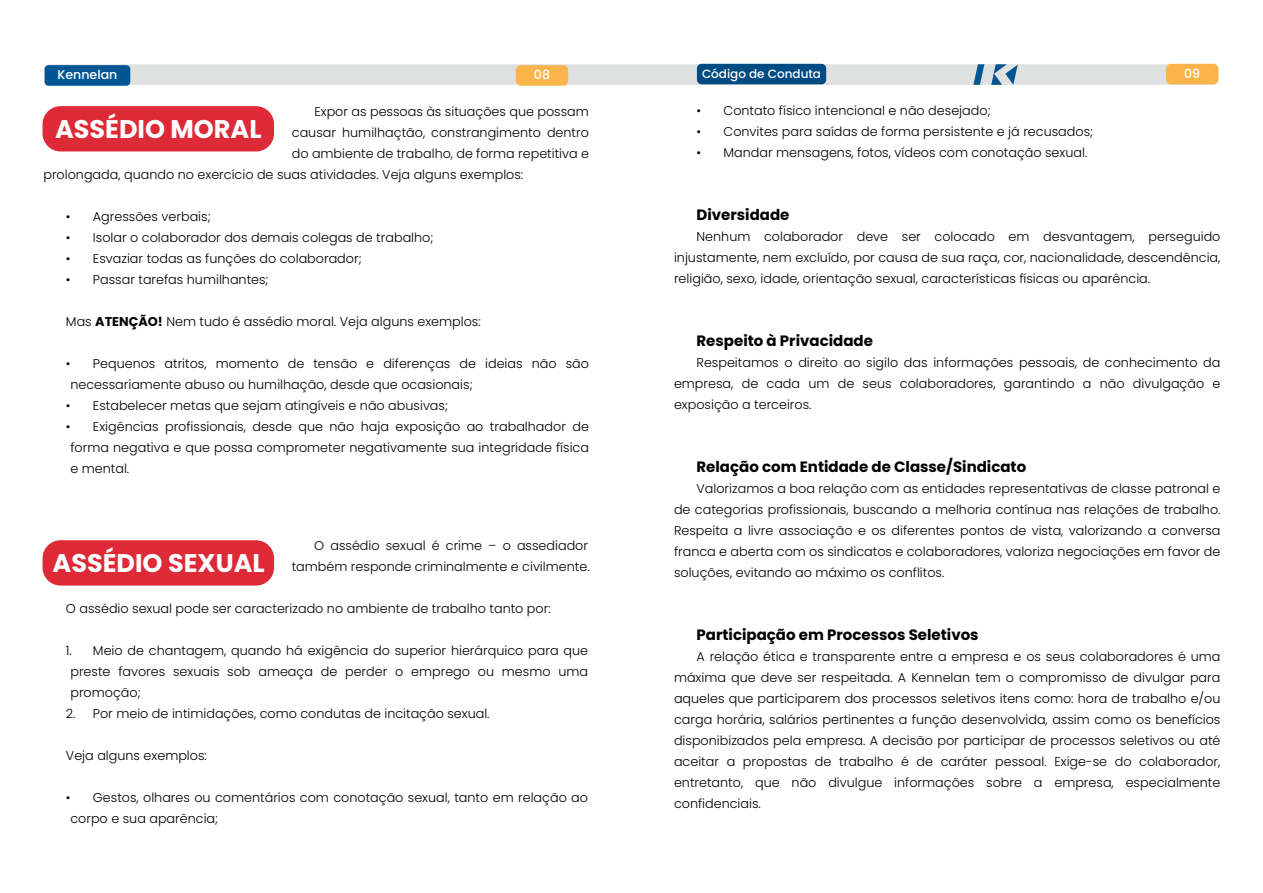
<style>
.page{position:relative;width:1263px;height:893px;background:#fff}
.page>*{position:absolute;margin:0;border:0;box-sizing:border-box;transform-origin:0 0}
.t1{font:700 25.5px "Poppins";color:#fff}
.t2{font:700 15px "Poppins";color:#000001}
.t3{font:300 12.75px/21px "Poppins";color:#000001;text-align:justify}
.t4{font:500 12.6px "Poppins";color:#fff}
.t5{font:500 12px "Poppins";color:#fff}
.s1{font-weight:700}
</style>
<div class="page">
<div style="left:43px;top:106px;width:231px;height:45px;background:#dd2a36;border-radius:18px"></div>
<div style="left:43px;top:540px;width:231px;height:46px;background:#dd2a36;border-radius:18px"></div>
<div style="left:45px;top:64px;width:1173px;height:21px;background:#dfe1e1;border-radius:5px"></div>
<div style="left:516px;top:65px;width:52px;height:21px;background:#fbb44a;border-radius:5px"></div>
<div style="left:1166px;top:64px;width:52px;height:20px;background:#fbb44a;border-radius:5px"></div>
<div style="left:45px;top:65px;width:85px;height:21px;background:#015593;border-radius:4px"></div>
<svg style="left:991px;top:64px;width:27px;height:21px"></svg>
<svg style="left:973px;top:64px;width:11px;height:21px"></svg>
<div style="left:697px;top:64px;width:129px;height:20px;background:#004b81;border-radius:5px"></div>
<p class="t4" style="left:57px;top:68px;width:61px">Kennelan</p>
<p class="t4" style="left:534px;top:68px;width:18px">08</p>
<p class="t5" style="left:702px;top:67px;width:121px">Código de Conduta</p>
<p class="t4" style="left:1184px;top:66px;width:18px">09</p>
<p class="t3" style="left:696px;top:100px;width:296px">• Contato físico intencional e não desejado;</p>
<p class="t3" style="left:696px;top:121px;width:398px">• Convites para saídas de forma persistente e já recusados;</p>
<p class="t3" style="left:696px;top:142px;width:392px">• Mandar mensagens, fotos, vídeos com conotação sexual.</p>
<p class="t3" style="left:314px;top:101px;width:276px">Expor as pessoas às situações que possam</p>
<p class="t3" style="left:292px;top:122px;width:299px">causar humilhaçtão, constrangimento dentro</p>
<p class="t3" style="left:292px;top:143px;width:299px">do ambiente de trabalho, de forma repetitiva e</p>
<p class="t3" style="left:43px;top:164px;width:481px">prolongada, quando no exercício de suas atividades. Veja alguns exemplos:</p>
<p class="t3" style="left:66px;top:206px;width:146px">• Agressões verbais;</p>
<p class="t3" style="left:66px;top:227px;width:369px">• Isolar o colaborador dos demais colegas de trabalho;</p>
<p class="t3" style="left:66px;top:248px;width:297px">• Esvaziar todas as funções do colaborador;</p>
<p class="t3" style="left:66px;top:269px;width:204px">• Passar tarefas humilhantes;</p>
<p class="t3" style="left:66px;top:311px;width:416px">Mas <span class="s1">ATENÇÃO!</span> Nem tudo é assédio moral. Veja alguns exemplos:</p>
<p class="t3" style="left:70px;top:353px;width:520px;text-indent:-5px">• Pequenos atritos, momento de tensão e diferenças de ideias não são necessariamente abuso ou humilhação, desde que ocasionais;</p>
<p class="t3" style="left:66px;top:395px;width:384px">• Estabelecer metas que sejam atingíveis e não abusivas;</p>
<p class="t3" style="left:70px;top:416px;width:520px;text-indent:-5px">• Exigências profissionais, desde que não haja exposição ao trabalhador de forma negativa e que possa comprometer negativamente sua integridade física e mental.</p>
<h1 class="t1" style="left:55px;top:115px;width:208px">ASSÉDIO MORAL</h1>
<p class="t2" style="left:696px;top:206px;width:94px">Diversidade</p>
<p class="t3" style="left:674px;top:226px;width:548px;text-indent:23px">Nenhum colaborador deve ser colocado em desvantagem, perseguido injustamente, nem excluído, por causa de sua raça, cor, nacionalidade, descendência, religião, sexo, idade, orientação sexual, características físicas ou aparência.</p>
<p class="t2" style="left:696px;top:332px;width:178px">Respeito à Privacidade</p>
<p class="t3" style="left:674px;top:352px;width:548px;text-indent:23px">Respeitamos o direito ao sigilo das informações pessoais, de conhecimento da empresa, de cada um de seus colaboradores, garantindo a não divulgação e exposição a terceiros.</p>
<p class="t2" style="left:696px;top:458px;width:331px">Relação com Entidade de Classe/Sindicato</p>
<p class="t3" style="left:674px;top:478px;width:548px;text-indent:23px">Valorizamos a boa relação com as entidades representativas de classe patronal e de categorias profissionais, buscando a melhoria contínua nas relações de trabalho.<br>Respeita a livre associação e os diferentes pontos de vista, valorizando a conversa franca e aberta com os sindicatos e colaboradores, valoriza negociações em favor de soluções, evitando ao máximo os conflitos.</p>
<h1 class="t1" style="left:53px;top:549px;width:214px">ASSÉDIO SEXUAL</h1>
<p class="t3" style="left:292px;top:535px;width:299px;text-align:right">O assédio sexual é crime – o assediador também responde criminalmente e civilmente.</p>
<p class="t3" style="left:66px;top:598px;width:486px">O assédio sexual pode ser caracterizado no ambiente de trabalho tanto por:</p>
<p class="t3" style="left:70px;top:640px;width:519px;text-indent:-5px">1. Meio de chantagem, quando há exigência do superior hierárquico para que preste favores sexuais sob ameaça de perder o emprego ou mesmo uma promoção;</p>
<p class="t3" style="left:66px;top:703px;width:425px">2. Por meio de intimidações, como condutas de incitação sexual.</p>
<p class="t3" style="left:66px;top:745px;width:143px">Veja alguns exemplos:</p>
<p class="t3" style="left:70px;top:787px;width:519px;text-indent:-5px">• Gestos, olhares ou comentários com conotação sexual, tanto em relação ao corpo e sua aparência;</p>
<p class="t2" style="left:696px;top:626px;width:284px">Participação em Processos Seletivos</p>
<p class="t3" style="left:674px;top:646px;width:548px;text-indent:23px">A relação ética e transparente entre a empresa e os seus colaboradores é uma máxima que deve ser respeitada. A Kennelan tem o compromisso de divulgar para aqueles que participarem dos processos seletivos itens como: hora de trabalho e/ou carga horária, salários pertinentes a função desenvolvida, assim como os benefícios disponibizados pela empresa. A decisão por participar de processos seletivos ou até aceitar a propostas de trabalho é de caráter pessoal. Exige-se do colaborador, entretanto, que não divulgue informações sobre a empresa, especialmente confidenciais.</p>
</div>
